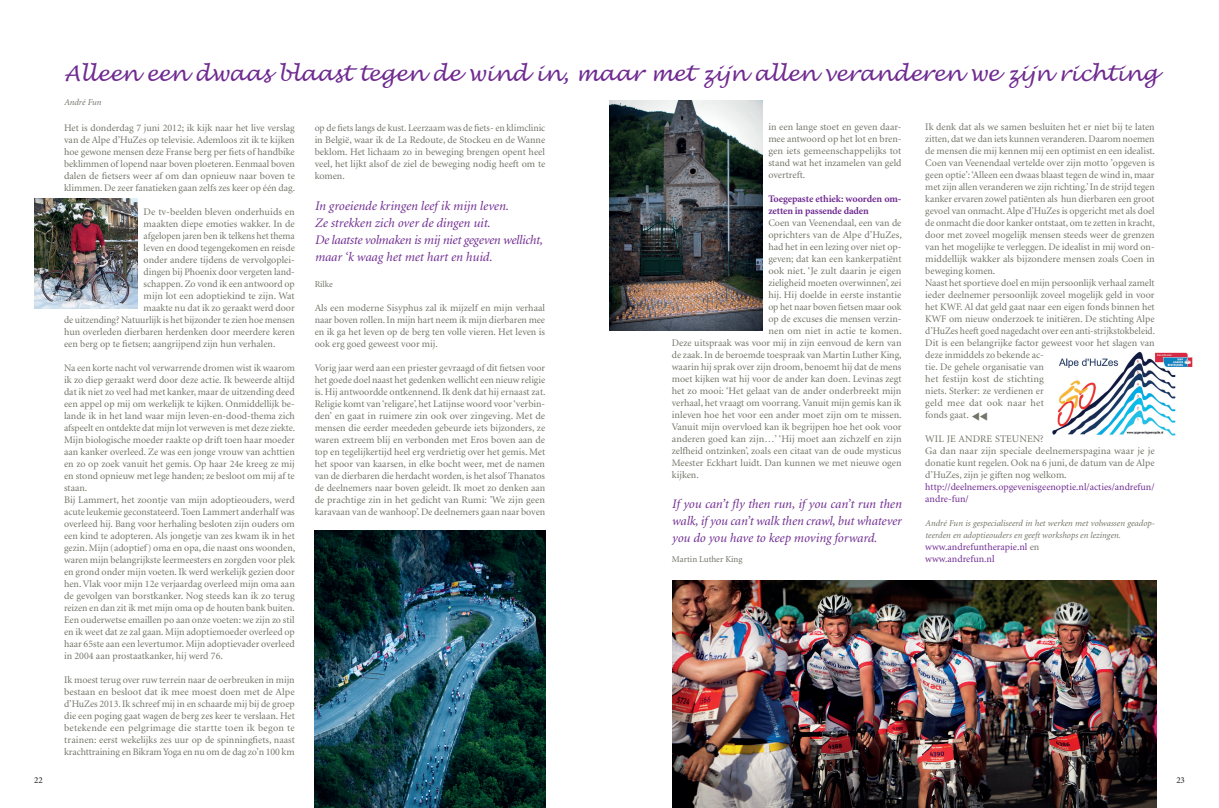
<style>
.page{position:relative;width:1219px;height:808px;background:#fff}
.page>*{position:absolute;margin:0;border:0;box-sizing:border-box;transform-origin:0 0}
.t1{font:italic 21.4px "Lucida Handwriting";letter-spacing:-.01em;color:#702b91}
.t2{font:italic 13px/17px "Minion";color:#702b91}
.t3{font:10px/12px "Minion";color:#747469;text-align:justify}
.t4{font:10px/12px "Minion";color:#702b91}
.t5{font:700 10px/12px "Minion";letter-spacing:-.01em;color:#702b91}
.t6{font:italic 9px/12px "Minion";color:#747469}
.t7{font:9px "Minion";color:#747469}
.t8{font:9px "Minion Pro";color:#231f20}
.s1{color:#747469}
</style>
<div class="page">
<img style="left:1052px;top:352px;width:141px;height:84px">
<img style="left:34px;top:198px;width:104px;height:111px">
<img style="left:315px;top:530px;width:230px;height:278px">
<img style="left:672px;top:580px;width:484px;height:228px">
<img style="left:609px;top:100px;width:154px;height:230px">
<h1 class="t1" style="left:64px;top:60px;width:1095px">Alleen een dwaas blaast tegen de wind in, maar met zijn allen veranderen we zijn richting</h1>
<p class="t6" style="left:64px;top:97px;width:39px">André Fun</p>
<p class="t3" style="left:925px;top:122px;width:231px;text-align:left">Ik denk dat als we samen besluiten het er niet bij te laten zitten, dat we dan iets kunnen veranderen. Daarom noemen de mensen die mij kennen mij een optimist en een idealist.<br>Coen van Veenendaal vertelde over zijn motto ’opgeven is geen optie’: ‘Alleen een dwaas blaast tegen de wind in, maar met zijn allen veranderen we zijn richting.’ In de strijd tegen kanker ervaren zowel patiënten als hun dierbaren een groot gevoel van onmacht. Alpe d’HuZes is opgericht met als doel de onmacht die door kanker ontstaat, om te zetten in kracht, door met zoveel mogelijk mensen steeds weer de grenzen van het mogelijke te verleggen. De idealist in mij word on&shy;middellijk wakker als bijzondere mensen zoals Coen in beweging komen.<br>Naast het sportieve doel en mijn persoonlijk verhaal zamelt ieder deelnemer persoonlijk zoveel mogelijk geld in voor het KWF. Al dat geld gaat naar een eigen fonds binnen het KWF om nieuw onderzoek te initiëren. De stichting Alpe d’HuZes heeft goed nagedacht over een anti-strijkstokbeleid.<br>Dit is een belangrijke factor geweest voor het slagen van deze inmiddels zo bekende ac-<br>tie. De gehele organisatie van<br>het festijn kost de stichting<br>niets. Sterker: ze verdienen er<br>geld mee dat ook naar het<br>fonds gaat.</p>
<p class="t3" style="left:925px;top:434px;width:231px;text-align:left">WIL JE ANDRE STEUNEN?<br>Ga dan naar zijn speciale deelnemerspagina waar je je donatie kunt regelen. Ook na 6 juni, de datum van de Alpe d’HuZes, zijn je giften nog welkom.</p>
<p class="t4" style="left:925px;top:482px;width:231px">http://deelnemers.opgevenisgeenoptie.nl/acties/andrefun/ andre-fun/</p>
<p class="t6" style="left:925px;top:518px;width:231px">André Fun is gespecialiseerd in het werken met volwassen geadop&shy;teerden en adoptieouders en geeft workshops en lezingen.</p>
<p class="t4" style="left:925px;top:542px;width:116px">www.andrefuntherapie.nl <span class="s1">en </span>www.andrefun.nl</p>
<p class="t3" style="left:768px;top:122px;width:135px">in een lange stoet en geven daar&shy;mee antwoord op het lot en bren&shy;gen iets gemeenschappelijks tot stand wat het inzamelen van geld overtreft.</p>
<p class="t5" style="left:768px;top:193px;width:135px">Toegepaste ethiek: woorden om&shy;zetten in passende daden</p>
<p class="t3" style="left:768px;top:218px;width:135px">Coen van Veenendaal, een van de</p>
<p class="t3" style="left:768px;top:230px;width:135px">oprichters van de Alpe d’HuZes,</p>
<p class="t3" style="left:768px;top:242px;width:135px">had het in een lezing over niet op-</p>
<p class="t3" style="left:768px;top:254px;width:135px">geven; dat kan een kankerpatiënt</p>
<p class="t3" style="left:768px;top:266px;width:135px">ook niet. ‘Je zult daarin je eigen</p>
<p class="t3" style="left:768px;top:278px;width:135px">zieligheid moeten overwinnen’, zei</p>
<p class="t3" style="left:768px;top:290px;width:135px">hij. Hij doelde in eerste instantie</p>
<p class="t3" style="left:768px;top:302px;width:135px">op het naar boven fietsen maar ook</p>
<p class="t3" style="left:768px;top:314px;width:135px">op de excuses die mensen verzin-</p>
<p class="t3" style="left:768px;top:326px;width:135px">nen om niet in actie te komen.</p>
<p class="t3" style="left:672px;top:338px;width:231px">Deze uitspraak was voor mij in zijn eenvoud de kern van</p>
<p class="t3" style="left:672px;top:350px;width:231px">de zaak. In de beroemde toespraak van Martin Luther King,</p>
<p class="t3" style="left:672px;top:362px;width:231px">waarin hij sprak over zijn droom, benoemt hij dat de mens</p>
<p class="t3" style="left:672px;top:374px;width:231px">moet kijken wat hij voor de ander kan doen. Levinas zegt</p>
<p class="t3" style="left:672px;top:386px;width:231px">het zo mooi: ‘Het gelaat van de ander onderbreekt mijn</p>
<p class="t3" style="left:672px;top:398px;width:231px">verhaal, het vraagt om voorrang. Vanuit mijn gemis kan ik</p>
<p class="t3" style="left:672px;top:410px;width:231px">inleven hoe het voor een ander moet zijn om te missen.</p>
<p class="t3" style="left:672px;top:422px;width:231px">Vanuit mijn overvloed kan ik begrijpen hoe het ook voor</p>
<p class="t3" style="left:672px;top:434px;width:231px">anderen goed kan zijn…’ ‘Hij moet aan zichzelf en zijn</p>
<p class="t3" style="left:672px;top:446px;width:231px">zelfheid ontzinken’, zoals een citaat van de oude mysticus</p>
<p class="t3" style="left:672px;top:458px;width:231px">Meester Eckhart luidt. Dan kunnen we met nieuwe ogen</p>
<p class="t3" style="left:672px;top:470px;width:28px">kijken.</p>
<h2 class="t2" style="left:672px;top:496px;width:231px;text-align:justify">If you can’t fly then run, if you can’t run then walk, if you can’t walk then crawl, but whatever you do you have to keep moving forward.</h2>
<p class="t7" style="left:672px;top:555px;width:72px">Martin Luther King</p>
<p class="t3" style="left:315px;top:122px;width:232px">op de fiets langs de kust. Leerzaam was de fiets- en klimclinic in België, waar ik de La Redoute, de Stockeu en de Wanne beklom. Het lichaam zo in beweging brengen opent heel veel, het lijkt alsof de ziel de beweging nodig heeft om te komen.</p>
<h2 class="t2" style="left:315px;top:198px;width:229px">In groeiende kringen leef ik mijn leven.<br>Ze strekken zich over de dingen uit.<br>De laatste volmaken is mij niet gegeven wellicht, maar ‘k waag het met hart en huid.</h2>
<p class="t7" style="left:315px;top:280px;width:20px">Rilke</p>
<p class="t3" style="left:315px;top:302px;width:232px">Als een moderne Sisyphus zal ik mijzelf en mijn verhaal naar boven rollen. In mijn hart neem ik mijn dierbaren mee en ik ga het leven op de berg ten volle vieren. Het leven is ook erg goed geweest voor mij.</p>
<p class="t3" style="left:315px;top:362px;width:232px">Vorig jaar werd aan een priester gevraagd of dit fietsen voor het goede doel naast het gedenken wellicht een nieuw religie is. Hij antwoordde ontkennend. Ik denk dat hij ernaast zat.<br>Religie komt van ‘religare’, het Latijnse woord voor ‘verbin&shy;den’ en gaat in ruimere zin ook over zingeving. Met de mensen die eerder meededen gebeurde iets bijzonders, ze waren extreem blij en verbonden met Eros boven aan de top en tegelijkertijd heel erg verdrietig over het gemis. Met het spoor van kaarsen, in elke bocht weer, met de namen van de dierbaren die herdacht worden, is het alsof Thanatos de deelnemers naar boven geleidt. Ik moet zo denken aan de prachtige zin in het gedicht van Rumi: ’We zijn geen karavaan van de wanhoop’. De deelnemers gaan naar boven</p>
<p class="t3" style="left:64px;top:122px;width:233px">Het is donderdag 7 juni 2012; ik kijk naar het live verslag van de Alpe d’HuZes op televisie. Ademloos zit ik te kijken hoe gewone mensen deze Franse berg per fiets of handbike beklimmen of lopend naar boven ploeteren. Eenmaal boven dalen de fietsers weer af om dan opnieuw naar boven te klimmen. De zeer fanatieken gaan zelfs zes keer op één dag.</p>
<p class="t3" style="left:144px;top:206px;width:153px">De tv-beelden bleven onderhuids en</p>
<p class="t3" style="left:144px;top:218px;width:153px">maakten diepe emoties wakker. In de</p>
<p class="t3" style="left:144px;top:230px;width:153px">afgelopen jaren ben ik telkens het thema</p>
<p class="t3" style="left:144px;top:242px;width:153px">leven en dood tegengekomen en reisde</p>
<p class="t3" style="left:144px;top:254px;width:153px">onder andere tijdens de vervolgoplei-</p>
<p class="t3" style="left:144px;top:266px;width:153px">dingen bij Phoenix door vergeten land-</p>
<p class="t3" style="left:144px;top:278px;width:153px">schappen. Zo vond ik een antwoord op</p>
<p class="t3" style="left:144px;top:290px;width:153px">mijn lot een adoptiekind te zijn. Wat</p>
<p class="t3" style="left:144px;top:302px;width:153px">maakte nu dat ik zo geraakt werd door</p>
<p class="t3" style="left:64px;top:314px;width:232px">de uitzending? Natuurlijk is het bijzonder te zien hoe mensen</p>
<p class="t3" style="left:64px;top:326px;width:232px">hun overleden dierbaren herdenken door meerdere keren</p>
<p class="t3" style="left:64px;top:338px;width:213px">een berg op te fietsen; aangrijpend zijn hun verhalen.</p>
<p class="t3" style="left:64px;top:362px;width:233px;text-align:left">Na een korte nacht vol verwarrende dromen wist ik waarom ik zo diep geraakt werd door deze actie. Ik beweerde altijd dat ik niet zo veel had met kanker, maar de uitzending deed een appel op mij om werkelijk te kijken. Onmiddellijk be&shy;lande ik in het land waar mijn leven-en-dood-thema zich afspeelt en ontdekte dat mijn lot verweven is met deze ziekte.<br>Mijn biologische moeder raakte op drift toen haar moeder aan kanker overleed. Ze was een jonge vrouw van achttien en zo op zoek vanuit het gemis. Op haar 24e kreeg ze mij en stond opnieuw met lege handen; ze besloot om mij af te staan.<br>Bij Lammert, het zoontje van mijn adoptieouders, werd acute leukemie geconstateerd. Toen Lammert anderhalf was overleed hij. Bang voor herhaling besloten zijn ouders om een kind te adopteren. Als jongetje van zes kwam ik in het gezin. Mijn (adoptief) oma en opa, die naast ons woonden, waren mijn belangrijkste leermeesters en zorgden voor plek en grond onder mijn voeten. Ik werd werkelijk gezien door hen. Vlak voor mijn 12e verjaardag overleed mijn oma aan de gevolgen van borstkanker. Nog steeds kan ik zo terug reizen en dan zit ik met mijn oma op de houten bank buiten.<br>Een ouderwetse emaillen po aan onze voeten: we zijn zo stil en ik weet dat ze zal gaan. Mijn adoptiemoeder overleed op haar 65ste aan een levertumor. Mijn adoptievader overleed in 2004 aan prostaatkanker, hij werd 76.</p>
<p class="t3" style="left:64px;top:674px;width:232px">Ik moest terug over ruw terrein naar de oerbreuken in mijn bestaan en besloot dat ik mee moest doen met de Alpe d’HuZes 2013. Ik schreef mij in en schaarde mij bij de groep die een poging gaat wagen de berg zes keer te verslaan. Het betekende een pelgrimage die startte toen ik begon te trainen: eerst wekelijks zes uur op de spinningfiets, naast krachttraining en Bikram Yoga en nu om de dag zo’n 100 km</p>
<p class="t8" style="left:34px;top:774px;width:10px">22</p>
<p class="t8" style="left:1176px;top:774px;width:10px">23</p>
</div>
